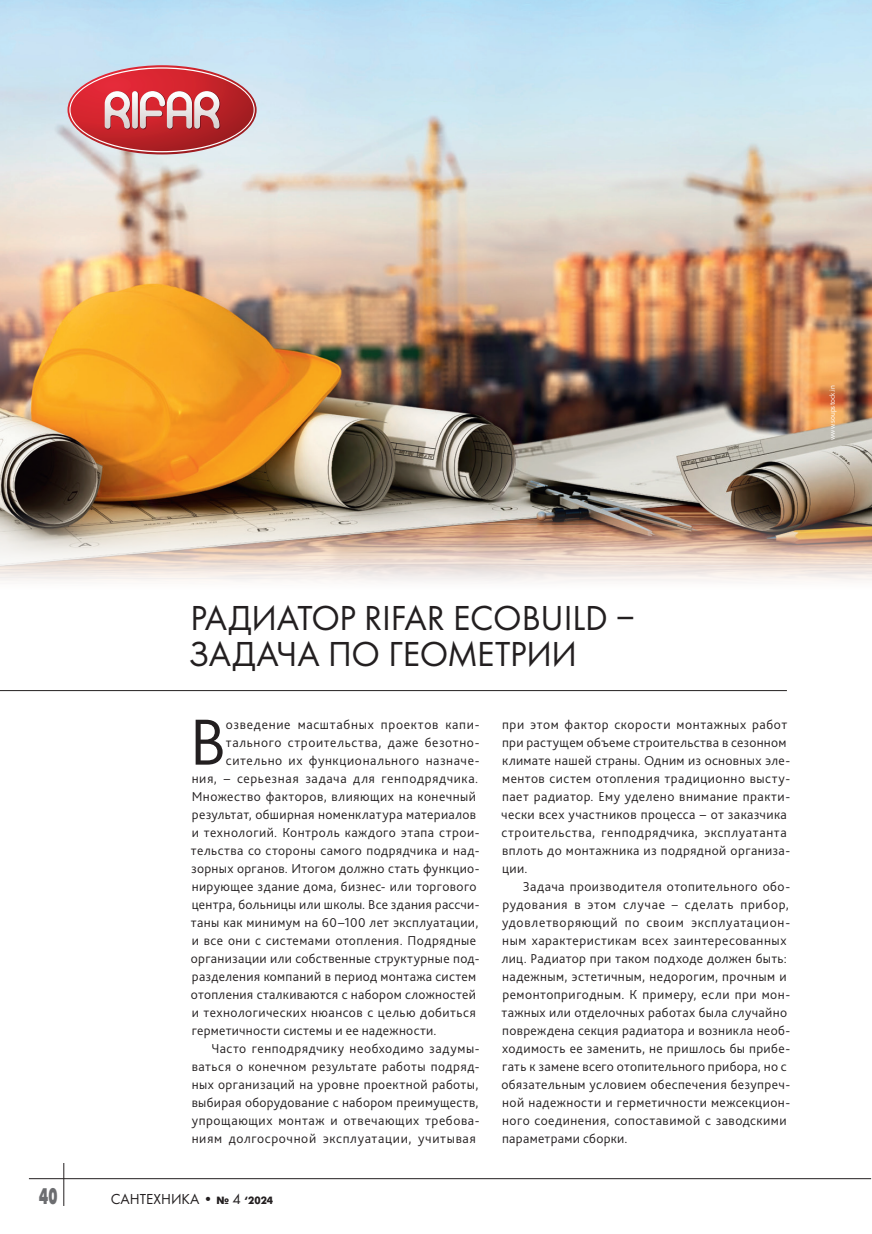
<style>
.page{position:relative;width:872px;height:1234px;background:#fff}
.page>*{position:absolute;margin:0;border:0;box-sizing:border-box;transform-origin:0 0}
._04-body_text{font:300 68.1px "Bliss Pro";color:#231f20}
._02-zagolovok_main{font:36px/36px "Futura";letter-spacing:-.01em;color:#231f20}
.t1{font:22.5px "Futura Futuris XC";color:#6c6d70;scale:.6 1}
.t2{font:15px "Futura";color:#231f20}
._04-body_text-2{font:300 13.5px/18px "Bliss Pro";letter-spacing:.03em;color:#231f20}
._04-body_text-3{font:300 13.5px "Bliss Pro";letter-spacing:.05em;color:#231f20}
._04-body_text-4{font:300 13.5px "Bliss Pro";letter-spacing:.055em;color:#231f20}
.podpis{font:300 7.5px "Bliss Pro";color:#fff}
.s1{font-family:"Futura Futuris";font-weight:700;font-size:10.5px}
</style>
<div class="page">
<img style="left:0;top:0;width:872px;height:581px">
<hr style="left:29px;top:1177px;width:842px;height:1px;background:#231f20">
<hr style="left:63px;top:1162px;width:1px;height:43px;background:#231f20">
<hr style="left:0;top:690px;width:787px;height:1px;background:#231f20">
<svg style="left:67px;top:65px;width:190px;height:89px;background:#cd6d74"></svg>
<p class="podpis" style="left:827px;top:439px;width:56px;rotate:-90deg">www.soupstock.in</p>
<p class="_02-zagolovok_main" style="left:188px;top:599px;width:447px">РАДИАТОР RIFAR ECOBUILD −<br>ЗАДАЧА ПО ГЕОМЕТРИИ</p>
<p class="_04-body_text" style="left:189px;top:699px;width:38px">В</p>
<p class="_04-body_text-4" style="left:226px;top:715px;width:255px">озведение масштабных проектов капи-</p>
<p class="_04-body_text-2" style="left:226px;top:732px;width:255px">тального строительства, даже безотно-</p>
<p class="_04-body_text-2" style="left:226px;top:750px;width:255px">сительно их функционального назначе-</p>
<p class="_04-body_text-3" style="left:192px;top:769px;width:288px">ния, − серьезная задача для генподрядчика.</p>
<p class="_04-body_text-2" style="left:192px;top:786px;width:286px">Множество факторов, влияющих на конечный</p>
<p class="_04-body_text-2" style="left:192px;top:804px;width:286px">результат, обширная номенклатура материалов</p>
<p class="_04-body_text-2" style="left:192px;top:822px;width:289px">и технологий. Контроль каждого этапа строи-</p>
<p class="_04-body_text-2" style="left:191px;top:840px;width:290px">тельства со стороны самого подрядчика и над-</p>
<p class="_04-body_text-2" style="left:191px;top:858px;width:290px">зорных органов. Итогом должно стать функцио-</p>
<p class="_04-body_text-2" style="left:192px;top:876px;width:286px">нирующее здание дома, бизнес- или торгового</p>
<p class="_04-body_text-2" style="left:192px;top:894px;width:289px">центра, больницы или школы. Все здания рассчи-</p>
<p class="_04-body_text-2" style="left:191px;top:912px;width:289px">таны как минимум на 60−100 лет эксплуатации,</p>
<p class="_04-body_text-2" style="left:192px;top:930px;width:286px">и все они с системами отопления. Подрядные</p>
<p class="_04-body_text-2" style="left:191px;top:948px;width:290px">организации или собственные структурные под-</p>
<p class="_04-body_text-2" style="left:192px;top:966px;width:286px">разделения компаний в период монтажа систем</p>
<p class="_04-body_text-2" style="left:191px;top:984px;width:286px">отопления сталкиваются с набором сложностей</p>
<p class="_04-body_text-2" style="left:192px;top:1002px;width:286px">и технологических нюансов с целью добиться</p>
<p class="_04-body_text-2" style="left:192px;top:1020px;width:246px">герметичности системы и ее надежности.</p>
<p class="_04-body_text-2" style="left:192px;top:1038px;width:289px;text-align:justify;text-indent:20px">Часто генподрядчику необходимо задумы&shy;ваться о конечном результате работы подряд&shy;ных организаций на уровне проектной работы, выбирая оборудование с набором преимуществ, упрощающих монтаж и отвечающих требова&shy;ниям долгосрочной эксплуатации, учитывая</p>
<p class="t1" style="left:39px;top:1183px;width:32px">40</p>
<p class="t2" style="left:111px;top:1189px;width:164px">САНТЕХНИКА • <span class="s1">№</span> 4 <span class="s1">‘2024</span></p>
<p class="_04-body_text-2" style="left:501px;top:714px;width:290px">при этом фактор скорости монтажных работ при растущем объеме строительства в сезонном климате нашей страны. Одним из основных эле&shy;ментов систем отопления традиционно высту&shy;пает радиатор. Ему уделено внимание практи&shy;чески всех участников процесса − от заказчика строительства, генподрядчика, эксплуатанта вплоть до монтажника из подрядной организа&shy;ции.</p>
<p class="_04-body_text-2" style="left:501px;top:876px;width:290px;text-indent:21px">Задача производителя отопительного обо&shy;рудования в этом случае – сделать прибор, удовлетворяющий по своим эксплуатацион&shy;ным характеристикам всех заинтересованных лиц. Радиатор при таком подходе должен быть: надежным, эстетичным, недорогим, прочным и ремонтопригодным. К примеру, если при мон&shy;тажных или отделочных работах была случайно повреждена секция радиатора и возникла необ&shy;ходимость ее заменить, не пришлось бы прибе&shy;гать к замене всего отопительного прибора, но с обязательным условием обеспечения безупреч&shy;ной надежности и герметичности межсекцион&shy;ного соединения, сопоставимой с заводскими параметрами сборки.</p>
</div>
